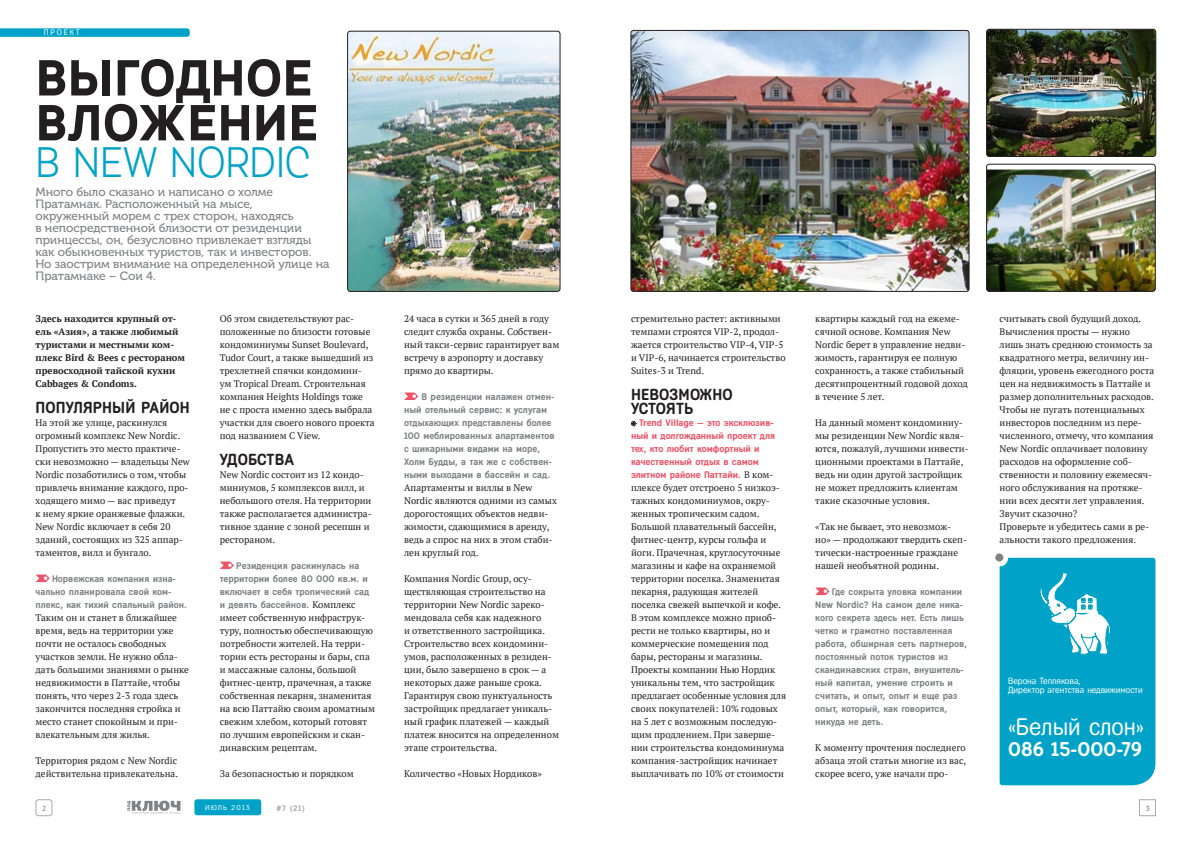
<style>
.page{position:relative;width:1191px;height:842px;background:#fff}
.page>*{position:absolute;margin:0;border:0;box-sizing:border-box;transform-origin:0 0}
.t1{font:700 50.5px/44.9px "Myra 4 F Caps";color:#231f20}
.t2{font:300 42.6px "Myra 4 F Caps";color:#00a3c7}
.t3{font:24px "Fregat";color:#fff}
.t4{font:700 20px "Fregat";color:#fff}
.t5{font:700 16px/14px "Fregat";letter-spacing:.01em;color:#231f20}
.t6{font:12px/12px "Museo Cyrl 500";color:#808285}
.t7{font:9.5px/13px "PT Serif";color:#231f20}
.t8{font:700 9.5px/13px "Fregat";color:#808285}
.t9{font:700 9.5px/13px "PT Serif";color:#231f20}
.t10{font:700 9.5px/13px "Fregat";color:#f05367}
.t11{font:9px/9px "Fregat";color:#fff}
.t12{font:700 8px "Fregat";color:#a7a9ac}
.t13{font:8px "Fregat";color:#fff}
.t14{font:7px "Fregat";letter-spacing:.17em;color:#fff}
.s1{font-family:"PT Serif";font-weight:400;color:#231f20}
</style>
<div class="page">
<div style="left:1139px;top:799px;width:16px;height:17px;border:1px solid #a7a9ac"></div>
<svg style="left:127px;top:801px;width:53px;height:13px"></svg>
<div style="left:194px;top:799px;width:67px;height:16px;background:#00a3c7;border-radius:3px"></div>
<div style="left:36px;top:799px;width:16px;height:17px;border:1px solid #a7a9ac;border-radius:3px"></div>
<svg style="left:0;top:28px;width:190px;height:9px;background:#0ea8ca"></svg>
<svg style="left:36px;top:574px;width:14px;height:8px"></svg>
<svg style="left:220px;top:561px;width:14px;height:8px"></svg>
<svg style="left:404px;top:392px;width:14px;height:8px"></svg>
<img style="left:349px;top:31px;width:211px;height:259px">
<div style="left:347px;top:31px;width:213px;height:261px;border:1px solid #231f20;border-radius:3px"></div>
<svg style="left:630px;top:421px;width:7px;height:6px"></svg>
<svg style="left:815px;top:587px;width:14px;height:8px"></svg>
<img style="left:988px;top:31px;width:166px;height:124px">
<div style="left:986px;top:29px;width:170px;height:128px;border:1px solid #231f20;border-radius:3px"></div>
<img style="left:632px;top:30px;width:337px;height:260px">
<div style="left:630px;top:30px;width:339px;height:262px;border:1px solid #231f20;border-radius:3px"></div>
<img style="left:988px;top:170px;width:165px;height:120px">
<div style="left:986px;top:164px;width:169px;height:128px;border:1px solid #231f20;border-radius:3px"></div>
<div style="left:995px;top:553px;width:8px;height:8px;background:#808285;border-radius:50%"></div>
<svg style="left:999px;top:558px;width:156px;height:227px;background:#12a9cb"></svg>
<p class="t13" style="left:44px;top:28px;width:37px">проект</p>
<h1 class="t1" style="left:35px;top:56px;width:284px">вьiгодное вложение</h1>
<h2 class="t2" style="left:35px;top:141px;width:277px">В NEW NORDIC</h2>
<p class="t6" style="left:35px;top:186px;width:295px">Много было сказано и написано о холме Пратамнак. Расположенный на мысе, окруженный морем с трех сторон, находясь<br>в непосредственной близости от резиденции принцессы, он, безусловно привлекает взгляды как обыкновенных туристов, так и инвесторов.<br>Но заострим внимание на определенной улице на Пратамнаке – Сои 4.</p>
<p class="t9" style="left:36px;top:312px;width:151px">Здесь находится крупный от&shy;ель «Азия», а также любимый туристами и местными ком&shy;плекс Bird &amp; Bees с рестораном превосходной тайской кухни<br>Cabbages &amp; Condoms.</p>
<h3 class="t5" style="left:36px;top:401px;width:156px">Популярный район</h3>
<p class="t7" style="left:36px;top:416px;width:156px">На этой же улице, раскинулся огромный комплекс New Nordic.<br>Пропустить это место практиче&shy;ски невозможно — владельцы New<br>Nordic позаботились о том, чтобы привлечь внимание каждого, про&shy;ходящего мимо — вас приведут<br>к нему яркие оранжевые флажки.<br>New Nordic включает в себя 20 зданий, состоящих из 325 аппар&shy;таментов, вилл и бунгало.</p>
<p class="t8" style="left:36px;top:572px;width:153px;text-indent:16px">Норвежская компания изна&shy;чально планировала свой ком&shy;плекс, как тихий спальный район.</p>
<p class="t7" style="left:36px;top:611px;width:155px">Таким он и станет в ближайшее время, ведь на территории уже почти не осталось свободных участков земли. Не нужно обла&shy;дать большими знаниями о рынке недвижимости в Паттайе, чтобы понять, что через 2-3 года здесь закончится последняя стройка и место станет спокойным и при&shy;влекательным для жилья.</p>
<p class="t7" style="left:36px;top:754px;width:144px">Территория рядом с New Nordic действительна привлекательна.</p>
<p class="t7" style="left:220px;top:312px;width:156px">Об этом свидетельствуют рас&shy;положенные по близости готовые кондоминиумы Sunset Boulevard,<br>Tudor Court, а также вышедший из трехлетней спячки кондомини&shy;ум Tropical Dream. Строительная компания Heights Holdings тоже не с проста именно здесь выбрала участки для своего нового проекта под названием C View.</p>
<h3 class="t5" style="left:220px;top:453px;width:75px">Удобства</h3>
<p class="t7" style="left:220px;top:468px;width:153px">New Nordic состоит из 12 кондо&shy;миниумов, 5 комплексов вилл, и небольшого отеля. На территории также располагается администра&shy;тивное здание с зоной ресепшн и рестораном.</p>
<p class="t8" style="left:220px;top:559px;width:151px;text-indent:16px">Резиденция раскинулась на территории более 80 000 кв.м. и включает в себя тропический сад и девять бассейнов. <span class="s1">Комплекс</span></p>
<p class="t7" style="left:220px;top:611px;width:157px">имеет собственную инфраструк&shy;туру, полностью обеспечивающую потребности жителей. На терри&shy;тории есть рестораны и бары, спа и массажные салоны, большой фитнес-центр, прачечная, а также собственная пекарня, знаменитая на всю Паттайю своим ароматным свежим хлебом, который готовят по лучшим европейским и скан&shy;динавским рецептам.</p>
<p class="t7" style="left:220px;top:767px;width:135px">За безопасностью и порядком</p>
<p class="t14" style="left:205px;top:804px;width:46px">июль 2013</p>
<p class="t12" style="left:276px;top:804px;width:30px">#7 (21)</p>
<p class="t7" style="left:404px;top:312px;width:157px">24 часа в сутки и 365 дней в году следит служба охраны. Собствен&shy;ный такси-сервис гарантирует вам встречу в аэропорту и доставку прямо до квартиры.</p>
<p class="t8" style="left:404px;top:390px;width:152px;text-indent:17px">В резиденции налажен отмен&shy;ный отельный сервис: к услугам отдыхающих представлены более<br>100 меблированных апартаментов с шикарными видами на море,<br>Холм Будды, а так же с собствен&shy;ными выходами в бассейн и сад.</p>
<p class="t7" style="left:404px;top:481px;width:154px">Апартаменты и виллы в New<br>Nordic являются одними из самых дорогостоящих объектов недви&shy;жимости, сдающимися в аренду, ведь а спрос на них в этом стаби&shy;лен круглый год.</p>
<p class="t7" style="left:404px;top:572px;width:156px">Компания Nordic Group, осу&shy;ществляющая строительство на территории New Nordic зареко&shy;мендовала себя как надежного<br>и ответственного застройщика.<br>Строительство всех кондомини&shy;умов, расположенных в резиден&shy;ции, было завершено в срок — а некоторых даже раньше срока.<br>Гарантируя свою пунктуальность застройщик предлагает уникаль&shy;ный график платежей — каждый платеж вносится на определенном этапе строительства.</p>
<p class="t7" style="left:404px;top:767px;width:139px">Количество «Новых Нордиков»</p>
<p class="t7" style="left:631px;top:312px;width:156px">стремительно растет: активными темпами строятся VIP-2, продол&shy;жается строительство VIP-4, VIP-5 и VIP-6, начинается строительство<br>Suites-3 и Trend.</p>
<h3 class="t5" style="left:631px;top:388px;width:103px">Невозможно устоять</h3>
<p class="t10" style="left:631px;top:416px;width:146px;text-indent:8px">Trend Village — это эксклюзив&shy;ный и долгожданный проект для тех, кто любит комфортный и качественный отдых в самом элитном районе Паттайи. <span class="s1">В ком-</span></p>
<p class="t7" style="left:631px;top:481px;width:157px">плексе будет отстроено 5 низкоэ&shy;тажных кондоминиумов, окру&shy;женных тропическим садом.<br>Большой плавательный бассейн, фитнес-центр, курсы гольфа и йоги. Прачечная, круглосуточные магазины и кафе на охраняемой территории поселка. Знаменитая пекарня, радующая жителей поселка свежей выпечкой и кофе.<br>В этом комплексе можно приоб&shy;рести не только квартиры, но и коммерческие помещения под бары, рестораны и магазины.<br>Проекты компании Нью Нордик уникальны тем, что застройщик предлагает особенные условия для своих покупателей: 10% годовых на 5 лет с возможным последую&shy;щим продлением. При заверше&shy;нии строительства кондоминиума компания-застройщик начинает выплачивать по 10% от стоимости</p>
<p class="t7" style="left:815px;top:312px;width:154px">квартиры каждый год на ежеме&shy;сячной основе. Компания New<br>Nordic берет в управление недви&shy;жимость, гарантируя ее полную сохранность, а также стабильный десятипроцентный годовой доход в течение 5 лет.</p>
<p class="t7" style="left:815px;top:416px;width:155px">На данный момент кондоминиу&shy;мы резиденции New Nordic явля&shy;ются, пожалуй, лучшими инвести&shy;ционными проектами в Паттайе, ведь ни один другой застройщик не может предложить клиентам такие сказочные условия.</p>
<p class="t7" style="left:815px;top:520px;width:153px">«Так не бывает, это невозмож&shy;но» — продолжают твердить скеп&shy;тически-настроенные граждане нашей необъятной родины.</p>
<p class="t8" style="left:815px;top:585px;width:153px;text-indent:16px">Где сокрыта уловка компании<br>New Nordic? На самом деле ника&shy;кого секрета здесь нет. Есть лишь четко и грамотно поставленная работа, обширная сеть партнеров, постоянный поток туристов из скандинавских стран, внушитель&shy;ный капитал, умение строить и считать, и опыт, опыт и еще раз опыт, который, как говорится, никуда не деть.</p>
<p class="t7" style="left:815px;top:741px;width:152px;text-align:justify">К моменту прочтения последнего абзаца этой статьи многие из вас, скорее всего, уже начали про-</p>
<p class="t7" style="left:999px;top:312px;width:156px">считывать свой будущий доход.<br>Вычисления просты — нужно лишь знать среднюю стоимость за квадратного метра, величину ин&shy;фляции, уровень ежегодного роста цен на недвижимость в Паттайе и размер дополнительных расходов.<br>Чтобы не пугать потенциальных инвесторов последним из пере&shy;численного, отмечу, что компания<br>New Nordic оплачивает половину расходов на оформление соб&shy;ственности и половину ежемесяч&shy;ного обслуживания на протяже&shy;нии всех десяти лет управления.<br>Звучит сказочно?<br>Проверьте и убедитесь сами в ре&shy;альности такого предложения.</p>
<p class="t11" style="left:1008px;top:677px;width:136px">Верона Теплякова,<br>Директор агентства недвижимости</p>
<h3 class="t3" style="left:1008px;top:714px;width:137px">«Белый слон»</h3>
<h3 class="t4" style="left:1008px;top:739px;width:135px">086 15-000-79</h3>
</div>
